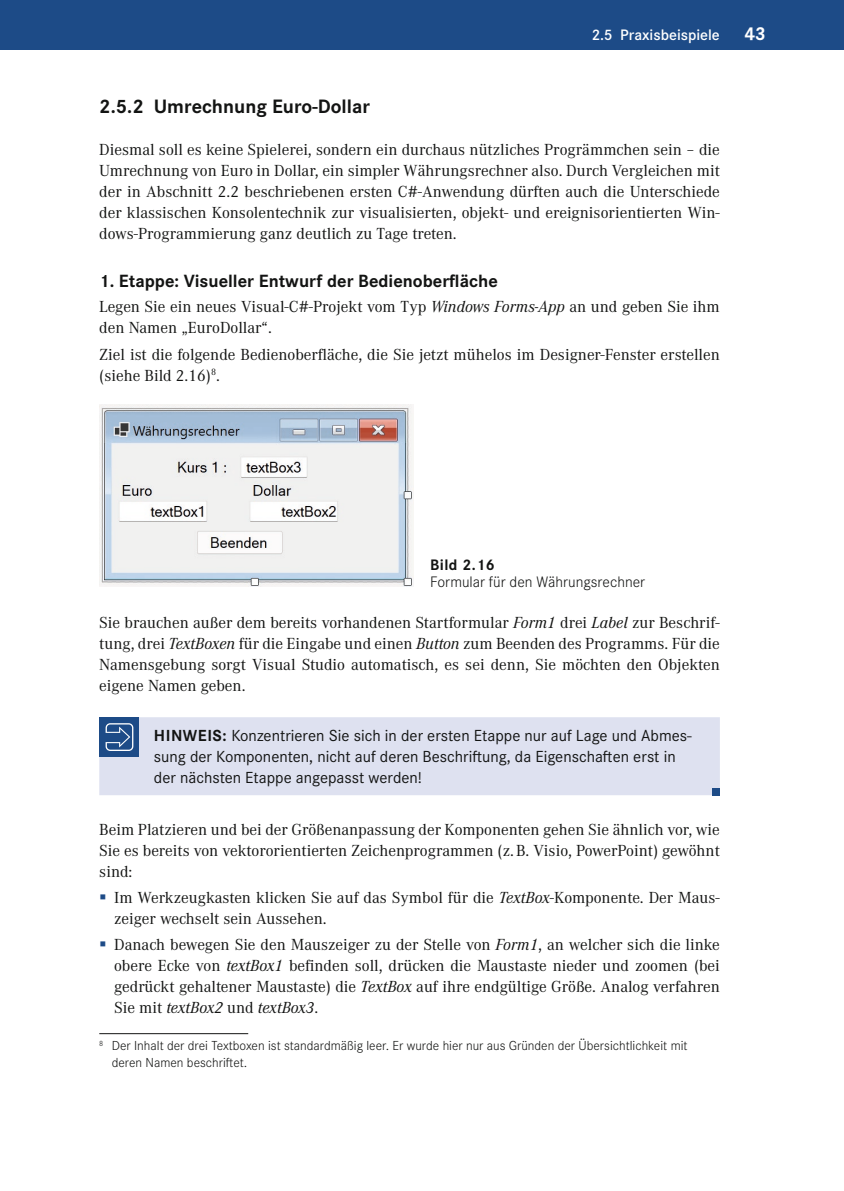
<style>
.page{position:relative;width:844px;height:1191px;background:#fff}
.page>*{position:absolute;margin:0;border:0;box-sizing:border-box;transform-origin:0 0}
.t1{font:700 20.12px "Corporate S Pro";color:#131413}
.t2{font:700 19.25px "Corporate S Pro";color:#fff}
.t3{font:700 18.38px "Corporate S Pro";color:#131413}
.t4{font:16.62px/21px "Corporate A Pro";color:#131413;text-align:justify}
.t5{font:16.62px/21px "Corporate S Pro";color:#131413}
.t6{font:300 15.75px "Corporate S Pro";color:#131413}
.t7{font:600 15.75px "Corporate S Pro";color:#fff}
.t8{font:700 15.75px "Corporate S Pro";color:#131413}
.t9{font:300 13.65px/16.6px "Corporate S Pro";color:#131413}
.s1{font-style:italic}
.s2{font-weight:700}
</style>
<div class="page">
<div style="left:0;top:0;width:843px;height:50px;background:#1d4b87"></div>
<img style="left:99px;top:404px;width:314px;height:182px">
<div style="left:99px;top:717px;width:620px;height:78px;background:#dee1f0"></div>
<div style="left:99px;top:717px;width:40px;height:40px;background:#1d4b87"></div>
<svg style="left:105px;top:723px;width:28px;height:28px"></svg>
<div style="left:712px;top:787px;width:7px;height:8px;background:#1d4b87"></div>
<hr style="left:99px;top:1033px;width:149px;height:1px;background:#131413">
<p class="t7" style="left:592px;top:23px;width:129px">2.5 Praxisbeispiele</p>
<p class="t2" style="left:744px;top:18px;width:22px">43</p>
<p class="t1" style="left:99px;top:90px;width:272px">2.5.2 Umrechnung Euro-Dollar</p>
<p class="t4" style="left:99px;top:138px;width:622px">Diesmal soll es keine Spielerei, sondern ein durchaus nützliches Progrämmchen sein – die Umrechnung von Euro in Dollar, ein simpler Währungsrechner also. Durch Vergleichen mit der in Abschnitt 2.2 beschriebenen ersten C#-Anwendung dürften auch die Unterschiede der klassischen Konsolentechnik zur visualisierten, objekt- und ereignisorientierten Win&shy;dows-Programmierung ganz deutlich zu Tage treten.</p>
<p class="t3" style="left:99px;top:266px;width:400px">1. Etappe: Visueller Entwurf der Bedienoberfläche</p>
<p class="t4" style="left:99px;top:296px;width:622px">Legen Sie ein neues Visual-C#-Projekt vom Typ <span class="s1">Windows Forms-App</span> an und geben Sie ihm den Namen „EuroDollar“.</p>
<p class="t4" style="left:99px;top:343px;width:622px">Ziel ist die folgende Bedienoberfläche, die Sie jetzt mühelos im Designer-Fenster erstellen (siehe Bild 2.16)<sup>8</sup>.</p>
<p class="t8" style="left:430px;top:552px;width:66px">Bild 2.16</p>
<p class="t6" style="left:430px;top:571px;width:216px">Formular für den Währungsrechner</p>
<p class="t4" style="left:99px;top:611px;width:622px">Sie brauchen außer dem bereits vorhandenen Startformular <span class="s1">Form1</span> drei <span class="s1">Label</span> zur Beschrif&shy;tung, drei <span class="s1">TextBoxen</span> für die Eingabe und einen <span class="s1">Button</span> zum Beenden des Programms. Für die Namensgebung sorgt Visual Studio automatisch, es sei denn, Sie möchten den Objekten eigene Namen geben.</p>
<p class="t5" style="left:154px;top:723px;width:539px"><span class="s2">HINWEIS:</span> Konzentrieren Sie sich in der ersten Etappe nur auf Lage und Abmes&shy;sung der Komponenten, nicht auf deren Beschriftung, da Eigenschaften erst in der nächsten Etappe angepasst werden!</p>
<p class="t4" style="left:99px;top:818px;width:622px">Beim Platzieren und bei der Größenanpassung der Komponenten gehen Sie ähnlich vor, wie Sie es bereits von vektororientierten Zeichenprogrammen (z. B. Visio, PowerPoint) gewöhnt sind:</p>
<p class="t4" style="left:114px;top:886px;width:607px">Im Werkzeugkasten klicken Sie auf das Symbol für die <span class="s1">TextBox</span>-Komponente. Der Maus&shy;zeiger wechselt sein Aussehen.</p>
<p class="t4" style="left:114px;top:933px;width:607px">Danach bewegen Sie den Mauszeiger zu der Stelle von <span class="s1">Form1</span>, an welcher sich die linke obere Ecke von <span class="s1">textBox1</span> befinden soll, drücken die Maustaste nieder und zoomen (bei gedrückt gehaltener Maustaste) die <span class="s1">TextBox</span> auf ihre endgültige Größe. Analog verfahren Sie mit <span class="s1">textBox2</span> und <span class="s1">textBox3</span>.</p>
<p class="t9" style="left:112px;top:1036px;width:577px;text-indent:-12px"><sup>8</sup> Der Inhalt der drei Textboxen ist standardmäßig leer. Er wurde hier nur aus Gründen der Übersichtlichkeit mit deren Namen beschriftet.</p>
</div>
